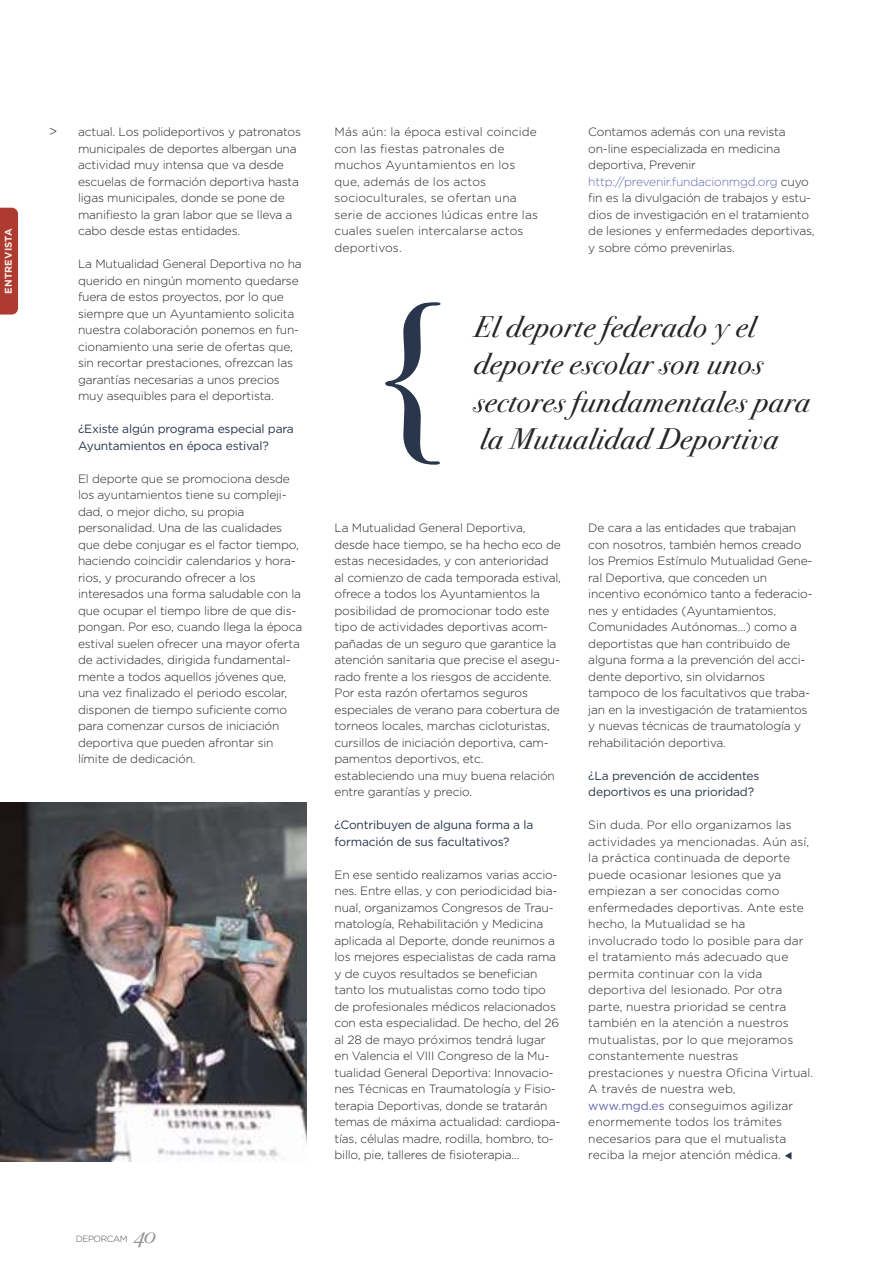
<style>
.page{position:relative;width:893px;height:1263px;background:#fff}
.page>*{position:absolute;margin:0;border:0;box-sizing:border-box;transform-origin:0 0}
.t1{font:30px/37.5px "Bodoni Svty Two OSITCTT Book It";letter-spacing:.025em;color:#272627}
.t2{font:24.6px "Bodoni Svty Two OSITCTT Book It";color:#939393}
.t3{font:300 13.5px "Gotham";color:#272627}
.t4{font:300 12px/16.5px "Gotham";letter-spacing:-.015em;color:#272627}
.t5{font:300 12px/16.5px "Gotham";letter-spacing:.005em;color:#272627}
.t6{font:300 12px/16.5px "Gotham";letter-spacing:.01em;color:#272627}
.t7{font:12px/16.5px "Gotham";letter-spacing:-.015em;color:#29364b}
.t8{font:700 9.75px "Gotham";letter-spacing:.015em;color:#f7ebea}
.t9{font:300 9px "Gotham";letter-spacing:-.05em;color:#525152}
.s1{color:#6366ac}
.s2{font-weight:400;color:#6366ac}
</style>
<div class="page">
<div style="left:0;top:208px;width:18px;height:107px;background:#af3b30"></div>
<svg style="left:385px;top:302px;width:55px;height:163px"></svg>
<img style="left:0;top:803px;width:306px;height:358px">
<p class="t8" style="left:5px;top:294px;width:67px;rotate:-90deg">ENTREVISTA</p>
<p class="t3" style="left:49px;top:126px;width:10px">&gt;</p>
<p class="t4" style="left:78px;top:125px;width:224px">actual. Los polideportivos y patronatos municipales de deportes albergan una actividad muy intensa que va desde escuelas de formación deportiva hasta ligas municipales, donde se pone de manifiesto la gran labor que se lleva a cabo desde estas entidades.</p>
<p class="t4" style="left:78px;top:257px;width:225px">La Mutualidad General Deportiva no ha querido en ningún momento quedarse fuera de estos proyectos, por lo que siempre que un Ayuntamiento solicita nuestra colaboración ponemos en fun&shy;cionamiento una serie de ofertas que, sin recortar prestaciones, ofrezcan las garantías necesarias a unos precios muy asequibles para el deportista.</p>
<p class="t7" style="left:78px;top:422px;width:217px">¿Existe algún programa especial para<br>Ayuntamientos en época estival?</p>
<p class="t4" style="left:78px;top:471px;width:226px">El deporte que se promociona desde los ayuntamientos tiene su compleji&shy;dad, o mejor dicho, su propia personalidad. Una de las cualidades que debe conjugar es el factor tiempo, haciendo coincidir calendarios y hora&shy;rios, y procurando ofrecer a los interesados una forma saludable con la que ocupar el tiempo libre de que dis&shy;pongan. Por eso, cuando llega la época estival suelen ofrecer una mayor oferta de actividades, dirigida fundamental&shy;mente a todos aquellos jóvenes que, una vez finalizado el periodo escolar, disponen de tiempo suficiente como para comenzar cursos de iniciación deportiva que pueden afrontar sin límite de dedicación.</p>
<p class="t9" style="left:76px;top:1235px;width:53px">DEPORCAM</p>
<h2 class="t2" style="left:135px;top:1225px;width:23px">40</h2>
<p class="t6" style="left:334px;top:125px;width:205px">Más aún: la época estival coincide con las fiestas patronales de muchos Ayuntamientos en los que, además de los actos socioculturales, se ofertan una serie de acciones lúdicas entre las cuales suelen intercalarse actos deportivos.</p>
<p class="t4" style="left:588px;top:125px;width:228px">Contamos además con una revista on-line especializada en medicina deportiva, Prevenir <span class="s1">http://prevenir.fundacionmgd.org</span> cuyo fin es la divulgación de trabajos y estu&shy;dios de investigación en el tratamiento de lesiones y enfermedades deportivas, y sobre cómo prevenirlas.</p>
<h1 class="t1" style="left:474px;top:311px;width:337px">El deporte federado y el deporte escolar son unos sectores fundamentales para la Mutualidad Deportiva</h1>
<p class="t4" style="left:334px;top:521px;width:228px">La Mutualidad General Deportiva, desde hace tiempo, se ha hecho eco de estas necesidades, y con anterioridad al comienzo de cada temporada estival, ofrece a todos los Ayuntamientos la posibilidad de promocionar todo este tipo de actividades deportivas acom&shy;pañadas de un seguro que garantice la atención sanitaria que precise el asegu&shy;rado frente a los riesgos de accidente.<br>Por esta razón ofertamos seguros especiales de verano para cobertura de torneos locales, marchas cicloturistas, cursillos de iniciación deportiva, cam&shy;pamentos deportivos, etc. estableciendo una muy buena relación entre garantías y precio.</p>
<p class="t7" style="left:334px;top:818px;width:200px">¿Contribuyen de alguna forma a la formación de sus facultativos?</p>
<p class="t4" style="left:334px;top:867px;width:227px">En ese sentido realizamos varias accio&shy;nes. Entre ellas, y con periodicidad bia&shy;nual, organizamos Congresos de Trau&shy;matología, Rehabilitación y Medicina aplicada al Deporte, donde reunimos a los mejores especialistas de cada rama y de cuyos resultados se benefician tanto los mutualistas como todo tipo de profesionales médicos relacionados con esta especialidad. De hecho, del 26 al 28 de mayo próximos tendrá lugar en Valencia el VIII Congreso de la Mu&shy;tualidad General Deportiva: Innovacio&shy;nes Técnicas en Traumatología y Fisio&shy;terapia Deportivas, donde se tratarán temas de máxima actualidad: cardiopa&shy;tías, células madre, rodilla, hombro, to&shy;billo, pie, talleres de fisioterapia...</p>
<p class="t4" style="left:588px;top:521px;width:226px">De cara a las entidades que trabajan con nosotros, también hemos creado los Premios Estímulo Mutualidad Gene&shy;ral Deportiva, que conceden un incentivo económico tanto a federacio&shy;nes y entidades (Ayuntamientos, Comunidades Autónomas…) como a deportistas que han contribuido de alguna forma a la prevención del acci&shy;dente deportivo, sin olvidarnos tampoco de los facultativos que traba&shy;jan en la investigación de tratamientos y nuevas técnicas de traumatología y rehabilitación deportiva.</p>
<p class="t7" style="left:588px;top:768px;width:173px">¿La prevención de accidentes deportivos es una prioridad?</p>
<p class="t5" style="left:588px;top:818px;width:227px">Sin duda. Por ello organizamos las actividades ya mencionadas. Aún así, la práctica continuada de deporte puede ocasionar lesiones que ya empiezan a ser conocidas como enfermedades deportivas. Ante este hecho, la Mutualidad se ha involucrado todo lo posible para dar el tratamiento más adecuado que permita continuar con la vida deportiva del lesionado. Por otra parte, nuestra prioridad se centra también en la atención a nuestros mutualistas, por lo que mejoramos constantemente nuestras prestaciones y nuestra Oficina Virtual.<br>A través de nuestra web, <span class="s2">www.mgd.es</span> conseguimos agilizar enormemente todos los trámites necesarios para que el mutualista reciba la mejor atención médica.</p>
</div>
